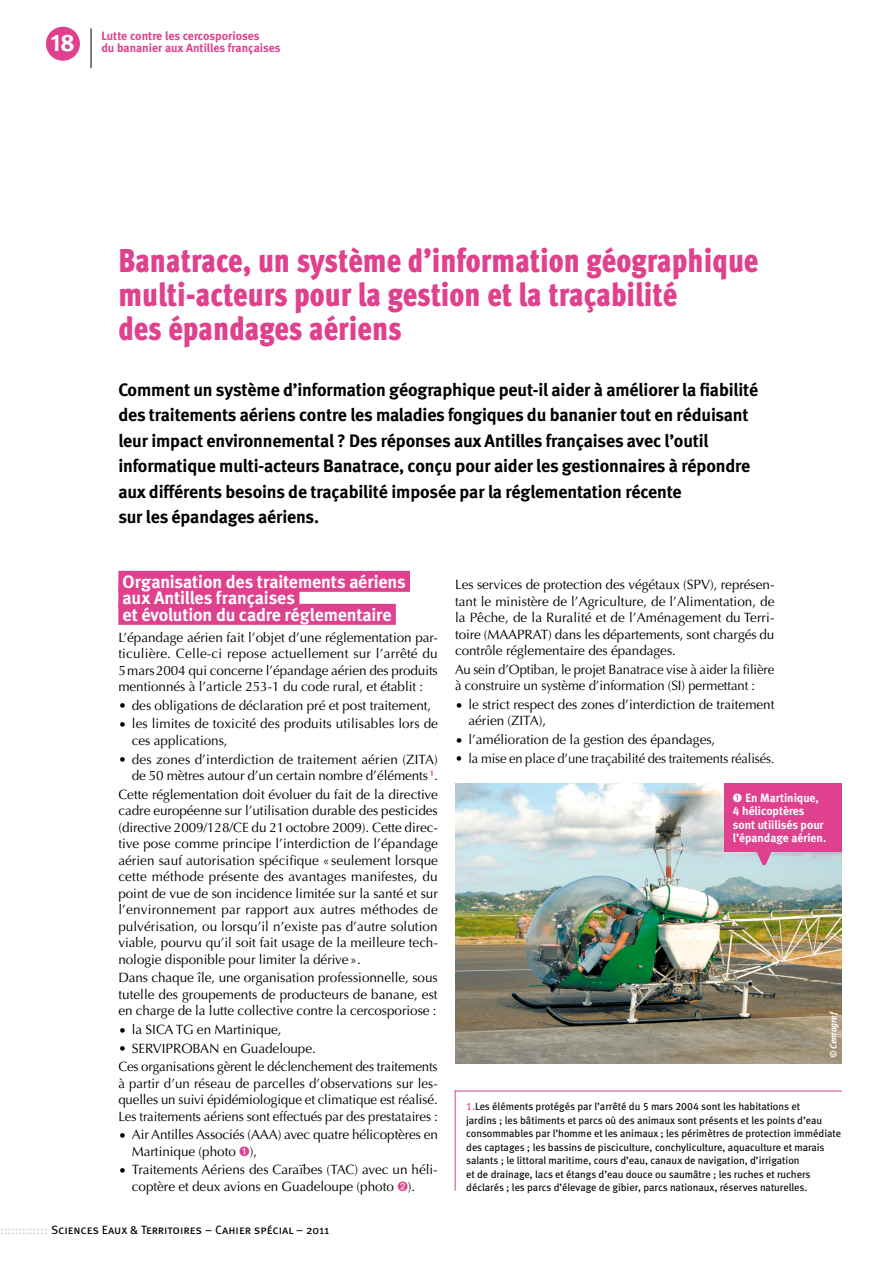
<style>
.page{position:relative;width:893px;height:1263px;background:#fff}
.page>*{position:absolute;margin:0;border:0;box-sizing:border-box;transform-origin:0 0}
.titre{font:900 33px/34px "Meta Cond OT";color:#df418e;scale:.96 1}
.t1{font:24px "Meta Bold Caps Expert";color:#fff}
.chapo{font:18px/25.5px "Meta Bold LF";letter-spacing:-.005em;color:#000}
.H1_L2{font:18px "Meta Bold LF";letter-spacing:-.01em;color:#fff}
.p_puce{font:13.5px/16.5px "Optima";letter-spacing:-.005em;color:#000;text-align:justify}
.p_puce-2{font:13.5px "Optima";letter-spacing:-.005em;color:#000;scale:.96 1}
.légende{font:12px/13.5px "Meta Bold LF";color:#fff}
.roulette_section{font:700 12px/12px "Meta";color:#df418e}
.t2{font:12px "Meta Book Caps";color:#000}
.coordonnées{font:10.5px/13.5px "Meta Book LF";color:#000}
.t3{font:italic 9px "Meta Bold LF";color:#fff}
.s1{color:#df418e}
.s2{color:#c6c7c8}
</style>
<div class="page">
<div style="left:118px;top:571px;width:292px;height:21px;background:#df418e"></div>
<div style="left:118px;top:587px;width:181px;height:21px;background:#df418e"></div>
<div style="left:118px;top:604px;width:278px;height:21px;background:#df418e"></div>
<div style="left:46px;top:27px;width:34px;height:34px;background:#df418e;border-radius:50%"></div>
<hr style="left:91px;top:28px;width:1px;height:40px;background:#000">
<img style="left:456px;top:784px;width:386px;height:279px">
<hr style="left:455px;top:1091px;width:387px;height:1px;background:#df418e">
<hr style="left:455px;top:1090px;width:1px;height:101px;background:#df418e">
<div style="left:724px;top:783px;width:118px;height:69px;background:#df418e"></div>
<svg style="left:752px;top:852px;width:25px;height:22px"></svg>
<p class="t1" style="left:51px;top:28px;width:26px">18</p>
<p class="roulette_section" style="left:101px;top:29px;width:181px">Lutte contre les cercosporioses<br>du bananier aux Antilles françaises</p>
<p class="titre" style="left:118px;top:244px;width:668px">Banatrace, un système d’information géographique multi-acteurs pour la gestion et la traçabilité<br>des épandages aériens</p>
<p class="chapo" style="left:118px;top:376px;width:641px">Comment un système d’information géographique peut-il aider à améliorer la fiabilité des traitements aériens contre les maladies fongiques du bananier tout en réduisant leur impact environnemental ? Des réponses aux Antilles françaises avec l’outil informatique multi-acteurs Banatrace, conçu pour aider les gestionnaires à répondre aux différents besoins de traçabilité imposée par la réglementation récente<br>sur les épandages aériens.</p>
<p class="H1_L2" style="left:123px;top:571px;width:285px">Organisation des traitements aériens</p>
<p class="H1_L2" style="left:123px;top:587px;width:174px">aux Antilles françaises</p>
<p class="H1_L2" style="left:123px;top:604px;width:270px">et évolution du cadre réglementaire</p>
<p class="p_puce" style="left:118px;top:629px;width:321px">L’épandage aérien fait l’objet d’une réglementation par&shy;ticulière. Celle-ci repose actuellement sur l’arrêté du 5mars2004 qui concerne l’épandage aérien des produits mentionnés à l’article 253-1 du code rural, et établit :</p>
<p class="p_puce" style="left:118px;top:697px;width:315px">• des obligations de déclaration pré et post traitement,</p>
<p class="p_puce" style="left:132px;top:716px;width:308px;text-indent:-14px">• les limites de toxicité des produits utilisables lors de ces applications,</p>
<p class="p_puce" style="left:118px;top:751px;width:321px;text-align:right">• des zones d’interdiction de traitement aérien (ZITA) de 50 mètres autour d’un certain nombre d’éléments <sup>1</sup>.</p>
<p class="p_puce" style="left:118px;top:786px;width:321px">Cette réglementation doit évoluer du fait de la directive cadre européenne sur l’utilisation durable des pesticides (directive 2009/128/CE du 21octobre 2009). Cette direc&shy;tive pose comme principe l’interdiction de l’épandage aérien sauf autorisation spécifique «seulement lorsque cette méthode présente des avantages manifestes, du point de vue de son incidence limitée sur la santé et sur l’environnement par rapport aux autres méthodes de pulvérisation, ou lorsqu’il n’existe pas d’autre solution viable, pourvu qu’il soit fait usage de la meilleure tech&shy;nologie disponible pour limiter la dérive ».</p>
<p class="p_puce" style="left:118px;top:970px;width:321px">Dans chaque île, une organisation professionnelle, sous tutelle des groupements de producteurs de banane, est en charge de la lutte collective contre la cercosporiose :</p>
<p class="p_puce" style="left:118px;top:1021px;width:165px">• la SICA TG en Martinique,</p>
<p class="p_puce" style="left:118px;top:1040px;width:199px">• SERVIPROBAN en Guadeloupe.</p>
<p class="p_puce" style="left:118px;top:1058px;width:321px">Ces organisations gèrent le déclenchement des traitements à partir d’un réseau de parcelles d’observations sur les&shy;quelles un suivi épidémiologique et climatique est réalisé.<br>Les traitements aériens sont effectués par des prestataires :</p>
<p class="p_puce" style="left:132px;top:1127px;width:308px;text-indent:-14px">• Air Antilles Associés (AAA) avec quatre hélicoptères en<br>Martinique (photo <span class="s1">➊</span>),</p>
<p class="p_puce" style="left:132px;top:1162px;width:307px;text-indent:-14px">• Traitements Aériens des Caraïbes (TAC) avec un héli&shy;coptère et deux avions en Guadeloupe (photo <span class="s1">➋</span>).</p>
<p class="t2" style="left:0;top:1223px;width:330px"><span class="s2">:::::::::::::</span> Sciences Eaux &amp; Territoires – Cahier spécial – 2011</p>
<p class="p_puce" style="left:455px;top:576px;width:321px">Les services de protection des végétaux (SPV), représen&shy;tant le ministère de l’Agriculture, de l’Alimentation, de la Pêche, de la Ruralité et de l’Aménagement du Terri&shy;toire (MAAPRAT) dans les départements, sont chargés du contrôle réglementaire des épandages.</p>
<p class="p_puce" style="left:455px;top:661px;width:321px">Au sein d’Optiban, le projet Banatrace vise à aider la filière à construire un système d’information (SI) permettant :</p>
<p class="p_puce" style="left:468px;top:696px;width:307px;text-indent:-14px">• le strict respect des zones d’interdiction de traitement aérien (ZITA),</p>
<p class="p_puce" style="left:455px;top:731px;width:262px">• l’amélioration de la gestion des épandages,</p>
<p class="p_puce-2" style="left:455px;top:750px;width:334px">• la mise en place d’une traçabilité des traitements réalisés.</p>
<p class="légende" style="left:733px;top:791px;width:95px">➊ En Martinique,<br>4 hélicoptères sont utiilisés pour l’épandage aérien.</p>
<h3 class="t3" style="left:828px;top:1058px;width:47px;rotate:-90deg">© Cemagref</h3>
<p class="coordonnées" style="left:466px;top:1100px;width:376px"><span class="s1">1.</span>Les éléments protégés par l’arrêté du 5 mars 2004 sont les habitations et<br>jardins ; les bâtiments et parcs où des animaux sont présents et les points d’eau consommables par l’homme et les animaux ; les périmètres de protection immédiate des captages ; les bassins de pisciculture, conchyliculture, aquaculture et marais salants ; le littoral maritime, cours d’eau, canaux de navigation, d’irrigation<br>et de drainage, lacs et étangs d’eau douce ou saumâtre ; les ruches et ruchers déclarés ; les parcs d’élevage de gibier, parcs nationaux, réserves naturelles.</p>
</div>
